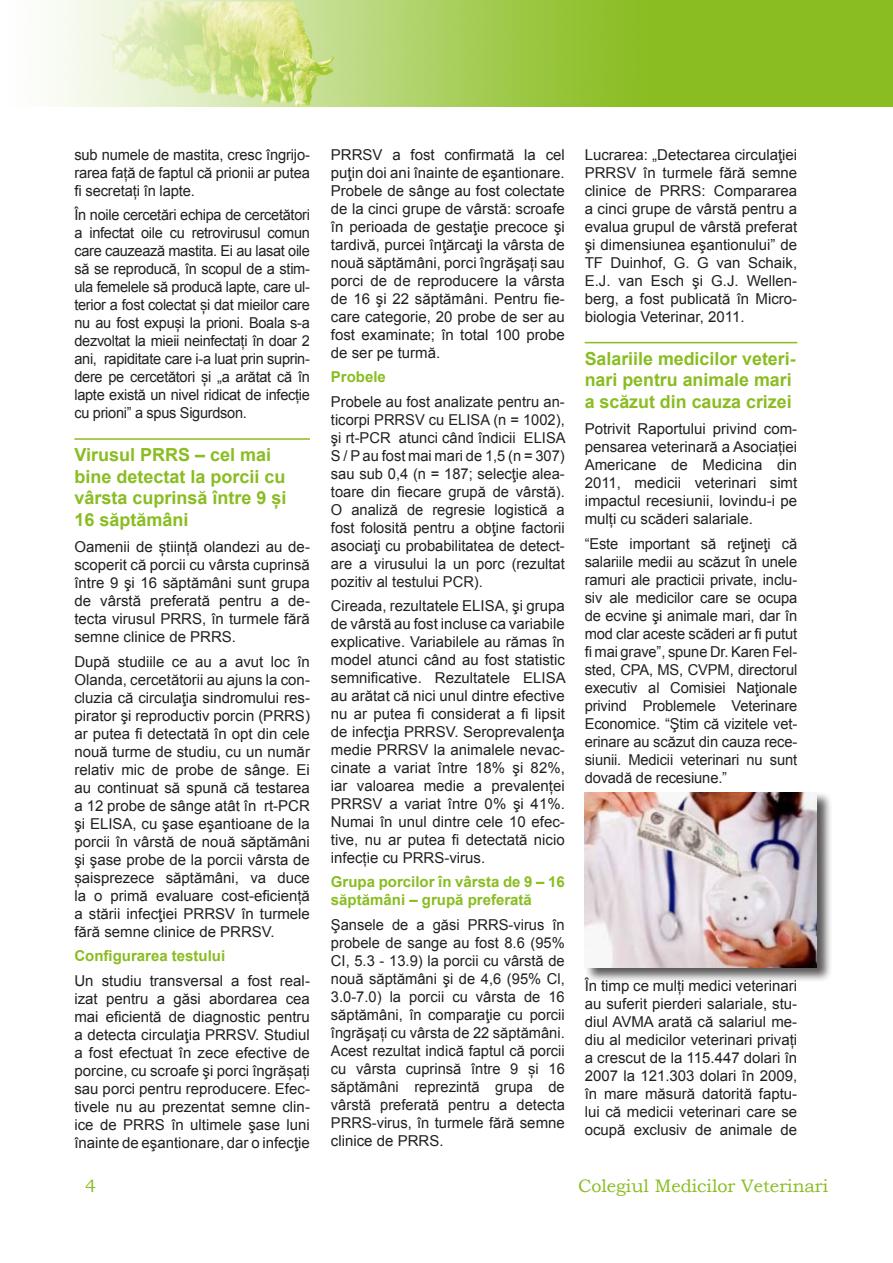
<style>
.page{position:relative;width:893px;height:1263px;background:#fff}
.page>*{position:absolute;margin:0;border:0;box-sizing:border-box;transform-origin:0 0}
.Titlu_1{font:700 18px/21.6px "Arial";color:#89bd21}
.t1{font:18px "Bookman Old Style";color:#89bd21}
.Body_text{font:15px/18px "Arial";color:#231f20;text-align:justify}
.Body_text-2{font:700 15px/18px "Arial";color:#89bd21}
</style>
<div class="page">
<img style="left:54px;top:0;width:839px;height:106px">
<hr style="left:74px;top:438px;width:236px;height:2px;background:#89bd21">
<hr style="left:585px;top:342px;width:212px;height:1px;background:#89bd21">
<div style="left:584px;top:791px;width:255px;height:198px;background:#231f20;opacity:.75"></div>
<img style="left:585px;top:792px;width:232px;height:175px">
<p class="Body_text" style="left:74px;top:146px;width:237px">sub numele de mastita, cresc îngrijo&shy;rarea față de faptul că prionii ar putea fi secretați în lapte.</p>
<p class="Body_text" style="left:74px;top:206px;width:237px">În noile cercetări echipa de cercetători a infectat oile cu retrovirusul comun care cauzează mastita. Ei au lasat oile să se reproducă, în scopul de a stim&shy;ula femelele să producă lapte, care ul&shy;terior a fost colectat și dat mieilor care nu au fost expuși la prioni. Boala s-a dezvoltat la mieii neinfectați în doar 2 ani, rapiditate care i-a luat prin suprin&shy;dere pe cercetători și „a arătat că în lapte există un nivel ridicat de infecție cu prioni” a spus Sigurdson.</p>
<p class="Titlu_1" style="left:74px;top:444px;width:214px">Virusul PRRS – cel mai bine detectat la porcii cu vârsta cuprinsă între 9 și<br>16 săptămâni</p>
<p class="Body_text" style="left:74px;top:538px;width:237px">Oamenii de știință olandezi au de&shy;scoperit că porcii cu vârsta cuprinsă între 9 şi 16 săptămâni sunt grupa de vârstă preferată pentru a de&shy;tecta virusul PRRS, în turmele fără semne clinice de PRRS.</p>
<p class="Body_text" style="left:74px;top:653px;width:237px">După studiile ce au a avut loc în Olanda, cercetătorii au ajuns la con&shy;cluzia că circulaţia sindromului res&shy;pirator şi reproductiv porcin (PRRS) ar putea fi detectată în opt din cele nouă turme de studiu, cu un număr relativ mic de probe de sânge. Ei au continuat să spună că testarea a 12 probe de sânge atât în rt-PCR şi ELISA, cu şase eşantioane de la porcii în vârstă de nouă săptămâni şi şase probe de la porcii vârsta de șaisprezece săptămâni, va duce la o primă evaluare cost-eficiență a stării infecţiei PRRSV în turmele fără semne clinice de PRRSV.</p>
<p class="Body_text-2" style="left:74px;top:947px;width:152px">Configurarea testului</p>
<p class="Body_text" style="left:74px;top:971px;width:237px">Un studiu transversal a fost real&shy;izat pentru a găsi abordarea cea mai eficientă de diagnostic pentru a detecta circulaţia PRRSV. Studiul a fost efectuat în zece efective de porcine, cu scroafe şi porci îngrășați sau porci pentru reproducere. Efec&shy;tivele nu au prezentat semne clin&shy;ice de PRRS în ultimele şase luni înainte de eşantionare, dar o infecţie</p>
<p class="Body_text" style="left:331px;top:146px;width:235px">PRRSV a fost confirmată la cel puţin doi ani înainte de eşantionare.<br>Probele de sânge au fost colectate de la cinci grupe de vârstă: scroafe în perioada de gestaţie precoce şi tardivă, purcei înţărcaţi la vârsta de nouă săptămâni, porci îngrăşați sau porci de de reproducere la vârsta de 16 şi 22 săptămâni. Pentru fie&shy;care categorie, 20 probe de ser au fost examinate; în total 100 probe de ser pe turmă.</p>
<p class="Body_text-2" style="left:331px;top:368px;width:57px">Probele</p>
<p class="Body_text" style="left:331px;top:392px;width:236px">Probele au fost analizate pentru an&shy;ticorpi PRRSV cu ELISA (n = 1002), şi rt-PCR atunci când îndicii ELISA S / P au fost mai mari de 1,5 (n = 307) sau sub 0,4 (n = 187; selecţie alea&shy;toare din fiecare grupă de vârstă).<br>O analiză de regresie logistică a fost folosită pentru a obţine factorii asociaţi cu probabilitatea de detect&shy;are a virusului la un porc (rezultat pozitiv al testului PCR).</p>
<p class="Body_text" style="left:331px;top:597px;width:236px">Cireada, rezultatele ELISA, şi grupa de vârstă au fost incluse ca variabile explicative. Variabilele au rămas în model atunci când au fost statistic semnificative. Rezultatele ELISA au arătat că nici unul dintre efective nu ar putea fi considerat a fi lipsit de infecţia PRRSV. Seroprevalenţa medie PRRSV la animalele nevac&shy;cinate a variat între 18% şi 82%, iar valoarea medie a prevalenței PRRSV a variat între 0% şi 41%.<br>Numai în unul dintre cele 10 efec&shy;tive, nu ar putea fi detectată nicio infecție cu PRRS-virus.</p>
<p class="Body_text-2" style="left:331px;top:873px;width:235px">Grupa porcilor în vârsta de 9 – 16 săptămâni – grupă preferată</p>
<p class="Body_text" style="left:331px;top:916px;width:235px">Şansele de a găsi PRRS-virus în probele de sange au fost 8.6 (95% CI, 5.3 - 13.9) la porcii cu vârstă de nouă săptămâni şi de 4,6 (95% Cl, 3.0-7.0) la porcii cu vârsta de 16 săptămâni, în comparaţie cu porcii îngrăşați cu vârsta de 22 săptămâni.<br>Acest rezultat indică faptul că porcii cu vârsta cuprinsă între 9 și 16 săptămâni reprezintă grupa de vârstă preferată pentru a detecta PRRS-virus, în turmele fără semne clinice de PRRS.</p>
<p class="Body_text" style="left:585px;top:146px;width:214px">Lucrarea: „Detectarea circulaţiei PRRSV în turmele fără semne clinice de PRRS: Compararea a cinci grupe de vârstă pentru a evalua grupul de vârstă preferat şi dimensiunea eşantionului” de TF Duinhof, G. G van Schaik, E.J. van Esch şi G.J. Wellen&shy;berg, a fost publicată în Micro&shy;biologia Veterinar, 2011.</p>
<p class="Titlu_1" style="left:585px;top:348px;width:212px">Salariile medicilor veteri&shy;nari pentru animale mari a scăzut din cauza crizei</p>
<p class="Body_text" style="left:585px;top:420px;width:214px">Potrivit Raportului privind com&shy;pensarea veterinară a Asociației Americane de Medicina din 2011, medicii veterinari simt impactul recesiunii, lovindu-i pe mulți cu scăderi salariale.</p>
<p class="Body_text" style="left:585px;top:535px;width:214px">“Este important să reţineţi că salariile medii au scăzut în unele ramuri ale practicii private, inclu&shy;siv ale medicilor care se ocupa de ecvine şi animale mari, dar în mod clar aceste scăderi ar fi putut fi mai grave”, spune Dr. Karen Fel&shy;sted, CPA, MS, CVPM, directorul executiv al Comisiei Naţionale privind Problemele Veterinare Economice. “Ştim că vizitele vet&shy;erinare au scăzut din cauza rece&shy;siunii. Medicii veterinari nu sunt dovadă de recesiune.”</p>
<p class="Body_text" style="left:585px;top:977px;width:214px">În timp ce mulți medici veterinari au suferit pierderi salariale, stu&shy;diul AVMA arată că salariul me&shy;diu al medicilor veterinari privați a crescut de la 115.447 dolari în 2007 la 121.303 dolari în 2009, în mare măsură datorită faptu&shy;lui că medicii veterinari care se ocupă exclusiv de animale de</p>
<p class="t1" style="left:85px;top:1174px;width:13px">4</p>
<p class="t1" style="left:578px;top:1174px;width:252px">Colegiul Medicilor Veterinari</p>
</div>
